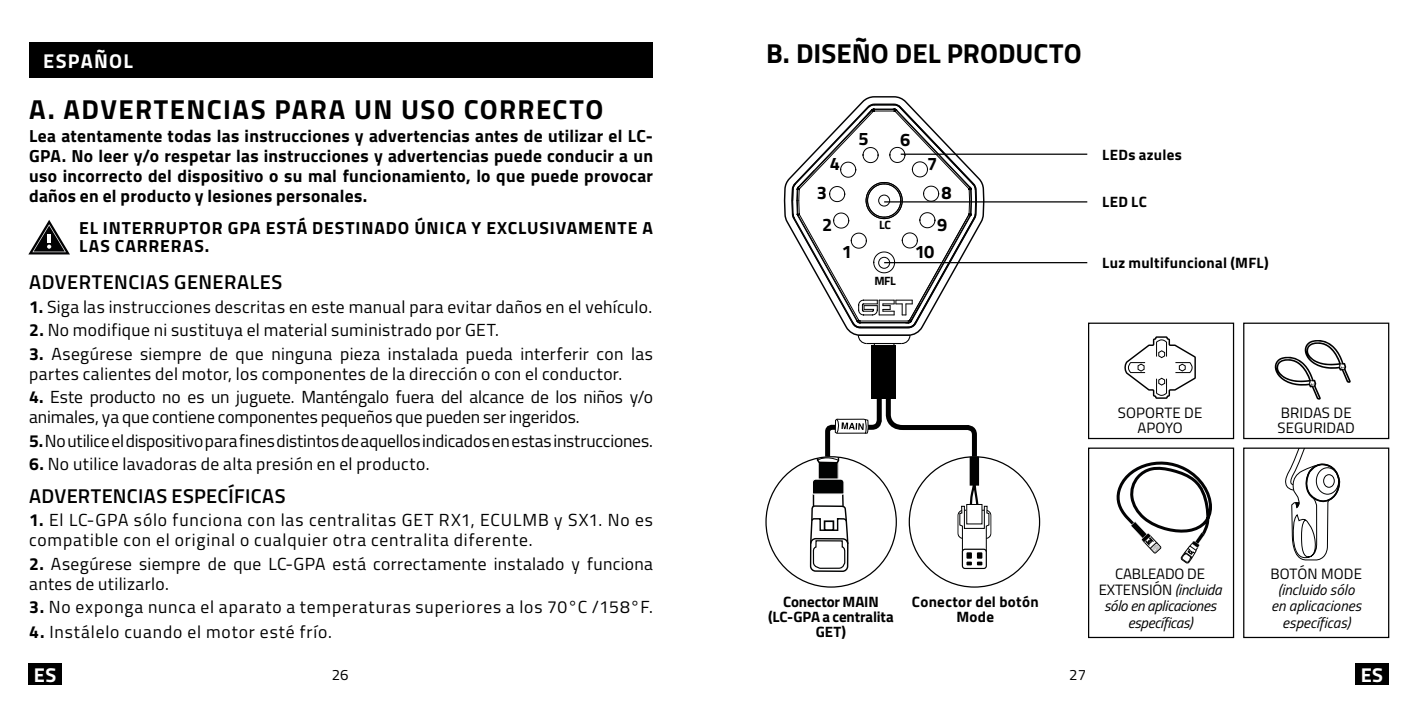
<style>
.page{position:relative;width:1418px;height:709px;background:#fff}
.page>*{position:absolute;margin:0;border:0;box-sizing:border-box;transform-origin:0 0}
.t1{font:700 27.5px "Titillium";letter-spacing:.045em;color:#000}
.t2{font:700 27.5px "Titillium";color:#000}
.t3{font:600 20px "Titillium";letter-spacing:.02em;color:#000}
.t4{font:700 20px "Titillium";letter-spacing:.065em;color:#fff}
.t5{font:700 18.25px "Titillium";color:#000}
.t6{font:17.5px/20px "Titillium";letter-spacing:.02em;color:#000}
.t7{font:700 17.5px/20px "Titillium";letter-spacing:.04em;color:#000;text-align:justify}
.t8{font:17.5px/20px "Titillium";letter-spacing:.05em;color:#000}
.t9{font:17.5px/20px "Titillium";letter-spacing:-.005em;color:#000}
.t10{font:17.5px "Titillium";letter-spacing:-.01em;color:#000}
.t11{font:italic 15px/16.2px "Titillium";letter-spacing:-.02em;color:#000;text-align:center}
.t12{font:700 15px/15px "Titillium";letter-spacing:.02em;color:#000;text-align:center}
.t13{font:15px/15px "Titillium";letter-spacing:.01em;color:#000;text-align:center}
.t14{font:italic 15px/16.2px "Titillium";color:#000;text-align:center}
.t15{font:700 15px/15px "Titillium";letter-spacing:-.01em;color:#000;text-align:center}
.t16{font:700 12px "Titillium";color:#000}
.s1{font-weight:700}
.s2{font-style:normal}
</style>
<div class="page">
<div style="left:28px;top:663px;width:34px;height:22px;background:#000"></div>
<div style="left:1355px;top:663px;width:33px;height:22px;background:#000"></div>
<div style="left:29px;top:43px;width:624px;height:35px;background:#000"></div>
<svg style="left:28px;top:220px;width:42px;height:34px"></svg>
<hr style="left:866px;top:343px;width:35px;height:1px;background:#020203">
<svg style="left:858px;top:337px;width:9px;height:7px"></svg>
<svg style="left:901px;top:337px;width:10px;height:7px"></svg>
<svg style="left:783px;top:96px;width:202px;height:241px"></svg>
<svg style="left:791px;top:104px;width:185px;height:224px"></svg>
<div style="left:878px;top:195px;width:11px;height:11px;border:1px solid #000;border-radius:50%"></div>
<div style="left:878px;top:257px;width:11px;height:11px;border:1px solid #000;border-radius:50%"></div>
<div style="left:957px;top:510px;width:34px;height:29px;border:1px solid #010202;border-radius:5px"></div>
<div style="left:871px;top:344px;width:24px;height:54px;background:#000"></div>
<hr style="left:900px;top:154px;width:187px;height:1px;background:#000">
<hr style="left:884px;top:201px;width:203px;height:1px;background:#000">
<hr style="left:884px;top:262px;width:203px;height:1px;background:#000">
<svg style="left:809px;top:390px;width:180px;height:182px"></svg>
<svg style="left:1116px;top:461px;width:96px;height:102px"></svg>
<div style="left:1087px;top:447px;width:147px;height:191px;border:1px solid #000"></div>
<svg style="left:1124px;top:336px;width:72px;height:63px"></svg>
<div style="left:1087px;top:322px;width:147px;height:117px;border:1px solid #000"></div>
<svg style="left:1285px;top:449px;width:55px;height:112px"></svg>
<div style="left:1323px;top:474px;width:11px;height:13px;border:1px solid #010202;border-radius:50%"></div>
<div style="left:1243px;top:447px;width:146px;height:191px;border:1px solid #000"></div>
<svg style="left:1274px;top:340px;width:76px;height:60px"></svg>
<div style="left:1243px;top:322px;width:146px;height:117px;border:1px solid #000"></div>
<p class="t4" style="left:43px;top:45px;width:91px">ESPAÑOL</p>
<h1 class="t2" style="left:766px;top:33px;width:317px">B. DISEÑO DEL PRODUCTO</h1>
<h1 class="t1" style="left:29px;top:88px;width:575px">A. ADVERTENCIAS PARA UN USO CORRECTO</h1>
<p class="t7" style="left:29px;top:125px;width:625px">Lea atentamente todas las instrucciones y advertencias antes de utilizar el LC-GPA. No leer y/o respetar las instrucciones y advertencias puede conducir a un uso incorrecto del dispositivo o su mal funcionamiento, lo que puede provocar daños en el producto y lesiones personales.</p>
<p class="t7" style="left:79px;top:218px;width:575px;line-height:17.5px">EL INTERRUPTOR GPA ESTÁ DESTINADO ÚNICA Y EXCLUSIVAMENTE A<br>LAS CARRERAS.</p>
<p class="t3" style="left:29px;top:267px;width:255px">ADVERTENCIAS GENERALES</p>
<p class="t6" style="left:29px;top:296px;width:624px"><span class="s1">1.</span> Siga las instrucciones descritas en este manual para evitar daños en el vehículo.</p>
<p class="t6" style="left:29px;top:319px;width:471px"><span class="s1">2.</span> No modifique ni sustituya el material suministrado por GET.</p>
<p class="t6" style="left:29px;top:343px;width:625px"><span class="s1">3.</span> Asegúrese siempre de que ninguna pieza instalada pueda interferir con las partes calientes del motor, los componentes de la dirección o con el conductor.</p>
<p class="t9" style="left:29px;top:386px;width:625px"><span class="s1">4.</span> Este producto no es un juguete. Manténgalo fuera del alcance de los niños y/o animales, ya que contiene componentes pequeños que pueden ser ingeridos.</p>
<p class="t10" style="left:29px;top:428px;width:625px"><span class="s1">5.</span> No utilice el dispositivo para fines distintos de aquellos indicados en estas instrucciones.</p>
<p class="t6" style="left:29px;top:453px;width:402px"><span class="s1">6.</span> No utilice lavadoras de alta presión en el producto.</p>
<p class="t3" style="left:29px;top:481px;width:258px">ADVERTENCIAS ESPECÍFICAS</p>
<p class="t8" style="left:29px;top:509px;width:625px"><span class="s1">1.</span> El LC-GPA sólo funciona con las centralitas GET RX1, ECULMB y SX1. No es compatible con el original o cualquier otra centralita diferente.</p>
<p class="t6" style="left:29px;top:553px;width:625px"><span class="s1">2.</span> Asegúrese siempre de que LC-GPA está correctamente instalado y funciona antes de utilizarlo.</p>
<p class="t8" style="left:29px;top:596px;width:625px"><span class="s1">3.</span> No exponga nunca el aparato a temperaturas superiores a los 70°C /158°F.</p>
<p class="t8" style="left:29px;top:621px;width:304px"><span class="s1">4.</span> Instálelo cuando el motor esté frío.</p>
<p class="t4" style="left:34px;top:659px;width:24px">ES</p>
<p class="t4" style="left:1360px;top:659px;width:24px">ES</p>
<p class="t5" style="left:858px;top:125px;width:12px">5</p>
<p class="t5" style="left:900px;top:126px;width:12px">6</p>
<p class="t12" style="left:1102px;top:146px;width:81px">LEDs azules</p>
<p class="t12" style="left:1102px;top:193px;width:46px">LED LC</p>
<p class="t5" style="left:829px;top:149px;width:12px">4</p>
<p class="t5" style="left:927px;top:149px;width:12px">7</p>
<p class="t5" style="left:816px;top:179px;width:12px">3</p>
<p class="t5" style="left:941px;top:179px;width:12px">8</p>
<p class="t5" style="left:822px;top:210px;width:12px">2</p>
<p class="t16" style="left:879px;top:216px;width:13px">LC</p>
<p class="t5" style="left:937px;top:210px;width:12px">9</p>
<p class="t5" style="left:841px;top:238px;width:12px">1</p>
<p class="t5" style="left:914px;top:238px;width:21px">10</p>
<p class="t12" style="left:1102px;top:254px;width:168px">Luz multifuncional (MFL)</p>
<p class="t16" style="left:874px;top:271px;width:23px">MFL</p>
<p class="t13" style="left:1277px;top:404px;width:79px;text-align:left">BRIDAS DE<br>SEGURIDAD</p>
<p class="t13" style="left:1117px;top:404px;width:86px">SOPORTE DE<br>APOYO</p>
<p class="t13" style="left:1270px;top:565px;width:93px">BOTÓN MODE</p>
<p class="t14" style="left:1271px;top:581px;width:91px">(incluido sólo en aplicaciones específicas)</p>
<p class="t11" style="left:1098px;top:564px;width:124px"><span class="s2">CABLEADO DE<br>EXTENSIÓN</span> (incluida sólo en aplicaciones específicas)</p>
<p class="t12" style="left:911px;top:593px;width:128px">Conector del botón<br>Mode</p>
<p class="t15" style="left:768px;top:593px;width:127px">Conector MAIN (LC-GPA a centralita<br>GET)</p>
<p class="t13" style="left:332px;top:666px;width:18px">26</p>
<p class="t13" style="left:1069px;top:666px;width:18px">27</p>
</div>
